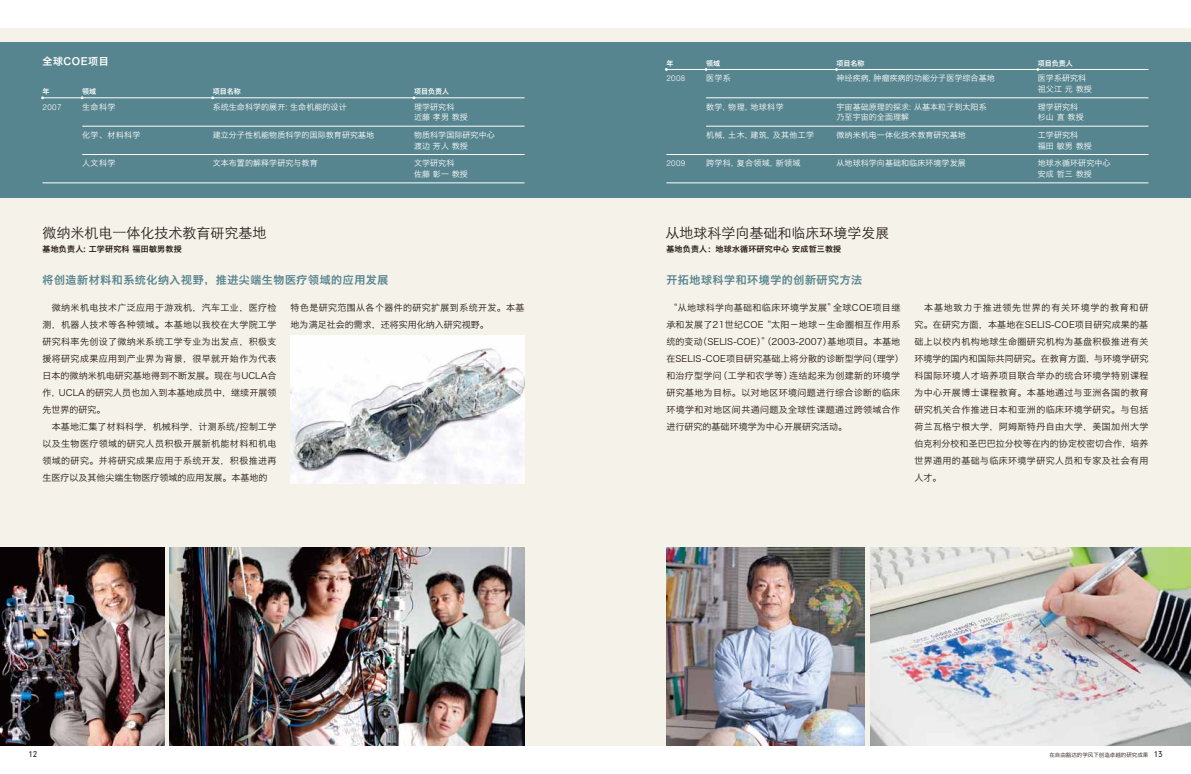
<style>
.page{position:relative;width:1191px;height:774px;background:#fff}
.page>*{position:absolute;margin:0;border:0;box-sizing:border-box;transform-origin:0 0}
.t1{font:14px "ST Xihei";color:#221815}
.t2{font:11px "Hiragino Sans GB W6";letter-spacing:.05em;color:#57858f}
.t3{font:10px "Hiragino Sans GB W6";letter-spacing:.05em;color:#fff}
.t4{font:9px/17px "Hiragino Sans GB W3";letter-spacing:.04em;color:#221815}
.t5{font:8px/10.5px "Hiragino Sans GB W3";letter-spacing:.01em;color:#fff}
.t6{font:8px "Hiragino Sans GB W6";letter-spacing:.025em;color:#221815}
.t7{font:8px "Hiragino Sans GB W3";letter-spacing:.05em;color:#fff}
.t8{font:300 8px "Helvetica";letter-spacing:.05em;color:#fff}
.t9{font:8px "Geometric 706 BT Medium B";color:#221815}
.t10{font:7px "Hiragino Sans GB W6";color:#fff}
.t11{font:5.5px "Hiragino Sans GB W3";color:#221815}
</style>
<div class="page">
<div style="left:0;top:28px;width:1191px;height:718px;background:#f5f2e9"></div>
<img style="left:0;top:547px;width:164px;height:199px">
<img style="left:170px;top:547px;width:354px;height:198px">
<div style="left:0;top:43px;width:1191px;height:155px;background:#57858f"></div>
<img style="left:666px;top:547px;width:199px;height:198px">
<img style="left:870px;top:547px;width:320px;height:199px">
<hr style="left:666px;top:183px;width:482px;height:1px;background:#fff">
<hr style="left:666px;top:154px;width:482px;height:1px;background:#fff">
<hr style="left:706px;top:126px;width:442px;height:1px;background:#fff">
<hr style="left:706px;top:98px;width:442px;height:1px;background:#fff">
<hr style="left:666px;top:69px;width:482px;height:1px;background:#fff">
<hr style="left:82px;top:154px;width:442px;height:1px;background:#fff">
<hr style="left:82px;top:126px;width:442px;height:1px;background:#fff">
<hr style="left:43px;top:98px;width:481px;height:1px;background:#fff">
<hr style="left:43px;top:183px;width:481px;height:1px;background:#fff">
<img style="left:291px;top:336px;width:233px;height:147px">
<p class="t3" style="left:43px;top:55px;width:68px">全球COE项目</p>
<p class="t10" style="left:43px;top:87px;width:8px">年</p>
<p class="t10" style="left:82px;top:87px;width:15px">领域</p>
<p class="t10" style="left:213px;top:87px;width:29px">项目名称</p>
<p class="t10" style="left:414px;top:87px;width:36px">项目负责人</p>
<p class="t5" style="left:414px;top:130px;width:82px">物质科学国际研究中心渡边 芳人 教授</p>
<p class="t5" style="left:414px;top:158px;width:55px">文学研究科<br>佐藤 彰一 教授</p>
<p class="t5" style="left:213px;top:101px;width:135px">系统生命科学的展开: 生命机能的设计</p>
<p class="t5" style="left:213px;top:130px;width:163px">建立分子性机能物质科学的国际教育研究基地</p>
<p class="t5" style="left:213px;top:158px;width:106px">文本布置的解释学研究与教育</p>
<p class="t5" style="left:82px;top:101px;width:35px">生命科学</p>
<p class="t5" style="left:82px;top:130px;width:60px">化学、材料科学</p>
<p class="t5" style="left:82px;top:158px;width:35px">人文科学</p>
<p class="t5" style="left:414px;top:101px;width:55px">理学研究科<br>近藤 孝男 教授</p>
<p class="t8" style="left:43px;top:102px;width:20px">2007</p>
<p class="t1" style="left:42px;top:226px;width:225px">微纳米机电一体化技术教育研究基地</p>
<p class="t6" style="left:43px;top:244px;width:141px">基地负责人: 工学研究科 福田敏男教授</p>
<p class="t2" style="left:42px;top:272px;width:347px">将创造新材料和系统化纳入视野，推进尖端生物医疗领域的应用发展</p>
<p class="t10" style="left:706px;top:59px;width:15px">领域</p>
<p class="t10" style="left:836px;top:59px;width:29px">项目名称</p>
<p class="t10" style="left:1037px;top:59px;width:36px">项目负责人</p>
<p class="t5" style="left:1037px;top:101px;width:47px">理学研究科杉山 直 教授</p>
<p class="t5" style="left:1037px;top:130px;width:55px">工学研究科<br>福田 敏男 教授</p>
<p class="t7" style="left:706px;top:158px;width:96px">跨学科, 复合领域, 新领域</p>
<p class="t10" style="left:666px;top:59px;width:8px">年</p>
<p class="t5" style="left:836px;top:73px;width:160px">神经疾病, 肿瘤疾病的功能分子医学综合基地</p>
<p class="t5" style="left:836px;top:101px;width:152px">宇宙基础原理的探求: 从基本粒子到太阳系乃至宇宙的全面理解</p>
<p class="t5" style="left:836px;top:130px;width:131px">微纳米机电一体化技术教育研究基地</p>
<p class="t5" style="left:1037px;top:73px;width:55px">医学系研究科祖父江 元 教授</p>
<p class="t5" style="left:706px;top:73px;width:26px">医学系</p>
<p class="t5" style="left:706px;top:101px;width:79px">数学, 物理, 地球科学</p>
<p class="t7" style="left:706px;top:130px;width:110px">机械, 土木, 建筑, 及其他工学</p>
<p class="t8" style="left:666px;top:74px;width:20px">2008</p>
<p class="t8" style="left:666px;top:159px;width:20px">2009</p>
<p class="t5" style="left:836px;top:158px;width:131px">从地球科学向基础和临床环境学发展</p>
<p class="t5" style="left:1037px;top:158px;width:74px">地球水循环研究中心安成 哲三 教授</p>
<p class="t1" style="left:665px;top:226px;width:225px">从地球科学向基础和临床环境学发展</p>
<p class="t6" style="left:666px;top:244px;width:176px">基地负责人：地球水循环研究中心 安成哲三教授</p>
<p class="t2" style="left:666px;top:272px;width:197px">开拓地球科学和环境学的创新研究方法</p>
<p class="t4" style="left:43px;top:299px;width:235px">　微纳米机电技术广泛应用于游戏机，汽车工业，医疗检测，机器人技术等各种领域。本基地以我校在大学院工学研究科率先创设了微纳米系统工学专业为出发点，积极支援将研究成果应用到产业界为背景，很早就开始作为代表日本的微纳米机电研究基地得到不断发展。现在与UCLA合作，UCLA的研究人员也加入到本基地成员中，继续开展领先世界的研究。<br>　本基地汇集了材料科学，机械科学，计测系统/控制工学以及生物医疗领域的研究人员积极开展新机能材料和机电领域的研究。并将研究成果应用于系统开发，积极推进再生医疗以及其他尖端生物医疗领域的应用发展。本基地的</p>
<p class="t4" style="left:291px;top:299px;width:235px">特色是研究范围从各个器件的研究扩展到系统开发。本基地为满足社会的需求，还将实用化纳入研究视野。</p>
<p class="t4" style="left:666px;top:299px;width:239px">　“从地球科学向基础和临床环境学发展”全球COE项目继承和发展了21世纪COE“太阳－地球－生命圈相互作用系统的变动（SELIS-COE）”（2003-2007）基地项目。本基地在SELIS-COE项目研究基础上将分散的诊断型学问（理学）和治疗型学问（工学和农学等）连结起来为创建新的环境学研究基地为目标。以对地区环境问题进行综合诊断的临床环境学和对地区间共通问题及全球性课题通过跨领域合作进行研究的基础环境学为中心开展研究活动。</p>
<p class="t4" style="left:914px;top:299px;width:235px;text-align:justify">　本基地致力于推进领先世界的有关环境学的教育和研究。在研究方面，本基地在SELIS-COE项目研究成果的基础上以校内机构地球生命圈研究机构为基盘积极推进有关环境学的国内和国际共同研究。在教育方面，与环境学研究科国际环境人才培养项目联合举办的统合环境学特别课程为中心开展博士课程教育。本基地通过与亚洲各国的教育研究机关合作推进日本和亚洲的临床环境学研究。与包括荷兰瓦格宁根大学，阿姆斯特丹自由大学，美国加州大学伯克利分校和圣巴巴拉分校等在内的协定校密切合作，培养世界通用的基础与临床环境学研究人员和专家及社会有用人才。</p>
<p class="t9" style="left:28px;top:749px;width:10px">12</p>
<p class="t9" style="left:1153px;top:749px;width:10px">13</p>
<p class="t11" style="left:1049px;top:751px;width:100px">在自由豁达的学风下创造卓越的研究成果</p>
</div>
